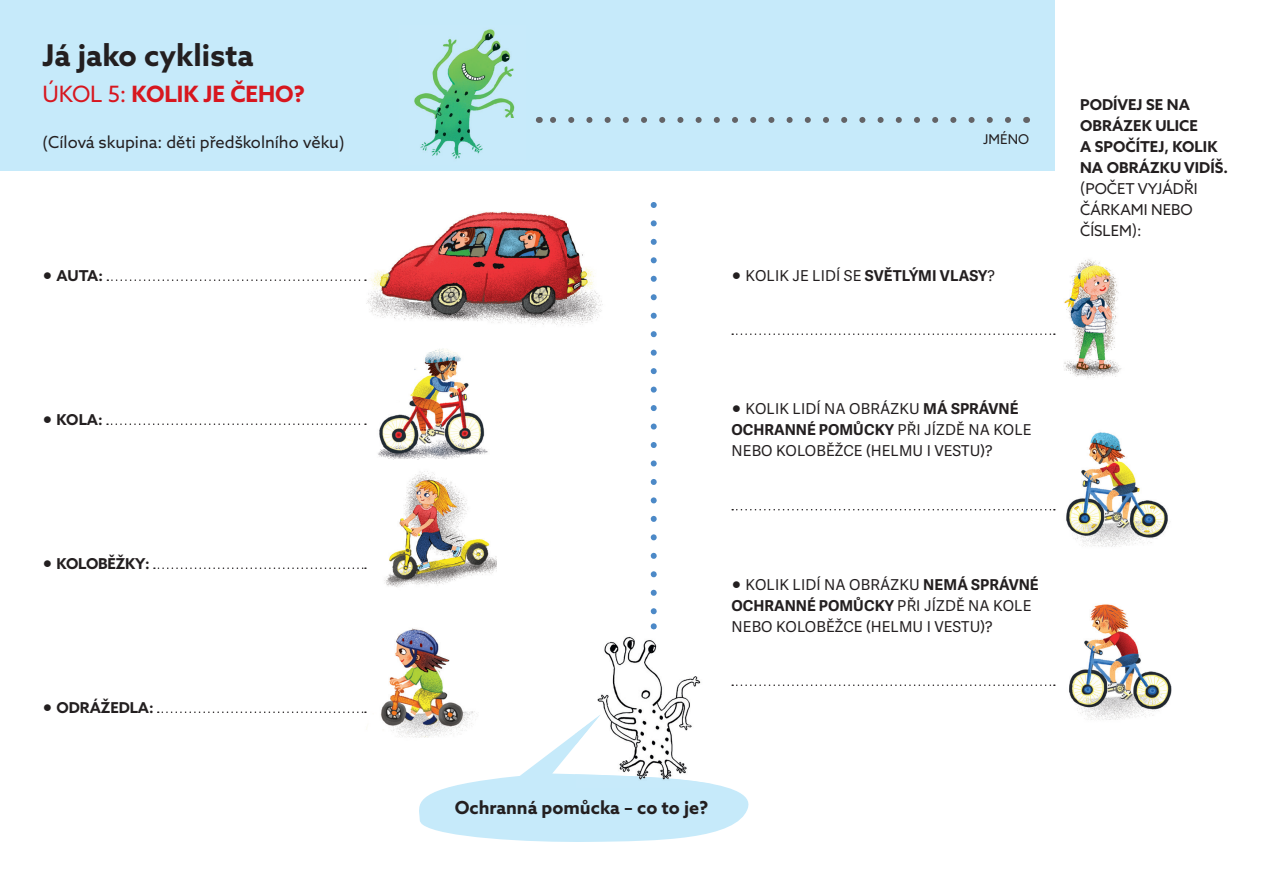
<style>
.page{position:relative;width:1263px;height:893px;background:#fff}
.page>*{position:absolute;margin:0;border:0;box-sizing:border-box;transform-origin:0 0}
.t1{font:700 30px "Azo Sans";color:#231f20}
.t2{font:700 22.5px "Azo Sans";letter-spacing:-.005em;color:#d7171f}
.t3{font:700 18px "Azo Sans";color:#231f20}
.t4{font:16.5px "Azo Sans";color:#231f20}
.t5{font:15px/21px "Adelle Sans";letter-spacing:.01em;color:#231f20}
.t6{font:700 15px/21px "Azo Sans";color:#231f20}
.t7{font:15px/21px "Azo Sans";color:#231f20}
.t8{font:13.5px "Azo Sans";color:#231f20}
.s1{font-weight:400}
.s2{font-family:"Adelle Sans";font-weight:400;font-size:16.5px}
.s3{font-size:16.5px}
.s4{font-weight:700}
</style>
<div class="page">
<div style="left:0;top:0;width:1054px;height:170px;background:#c6eafa"></div>
<svg style="left:550px;top:117px;width:458px;height:6px"></svg>
<img style="left:414px;top:29px;width:101px;height:130px">
<img style="left:1055px;top:259px;width:67px;height:119px">
<img style="left:1053px;top:432px;width:115px;height:115px">
<img style="left:1055px;top:604px;width:116px;height:116px">
<img style="left:366px;top:211px;width:237px;height:115px">
<img style="left:378px;top:349px;width:110px;height:110px">
<img style="left:384px;top:459px;width:113px;height:128px">
<img style="left:366px;top:628px;width:111px;height:110px">
<svg style="left:107px;top:279px;width:259px;height:2px"></svg>
<svg style="left:107px;top:423px;width:259px;height:2px"></svg>
<svg style="left:154px;top:567px;width:212px;height:2px"></svg>
<svg style="left:158px;top:711px;width:208px;height:2px"></svg>
<svg style="left:732px;top:333px;width:323px;height:2px"></svg>
<svg style="left:732px;top:509px;width:323px;height:1px"></svg>
<svg style="left:732px;top:684px;width:323px;height:2px"></svg>
<svg style="left:418px;top:714px;width:331px;height:128px"></svg>
<img style="left:597px;top:629px;width:104px;height:85px">
<svg style="left:651px;top:202px;width:6px;height:427px"></svg>
<img style="left:575px;top:714px;width:138px;height:74px">
<h1 class="t1" style="left:43px;top:36px;width:213px">Já jako cyklista</h1>
<h2 class="t2" style="left:43px;top:79px;width:264px"><span class="s1">ÚKOL 5:</span> KOLIK JE ČEHO?</h2>
<p class="t4" style="left:43px;top:131px;width:304px">(Cílová skupina: děti předškolního věku)</p>
<p class="t8" style="left:983px;top:130px;width:47px">JMÉNO</p>
<p class="t6" style="left:43px;top:265px;width:62px"><span class="s2">●</span> AUTA:</p>
<p class="t5" style="left:731px;top:266px;width:265px"><span class="s3">●</span> KOLIK JE LIDÍ SE <span class="s4">SVĚTLÝMI VLASY</span>?</p>
<p class="t6" style="left:1080px;top:94px;width:149px">PODÍVEJ SE NA<br>OBRÁZEK ULICE<br>A SPOČÍTEJ, KOLIK<br>NA OBRÁZKU VIDÍŠ.</p>
<p class="t7" style="left:1080px;top:178px;width:119px">(POČET VYJÁDŘI<br>ČÁRKAMI NEBO<br>ČÍSLEM):</p>
<p class="t6" style="left:43px;top:409px;width:62px"><span class="s2">●</span> KOLA:</p>
<p class="t6" style="left:43px;top:553px;width:109px"><span class="s2">●</span> KOLOBĚŽKY:</p>
<p class="t6" style="left:43px;top:697px;width:113px"><span class="s2">●</span> ODRÁŽEDLA:</p>
<p class="t5" style="left:731px;top:399px;width:301px"><span class="s3">●</span> KOLIK LIDÍ NA OBRÁZKU <span class="s4">MÁ SPRÁVNÉ<br>OCHRANNÉ POMŮCKY</span> PŘI JÍZDĚ NA KOLE<br>NEBO KOLOBĚŽCE (HELMU I VESTU)?</p>
<p class="t5" style="left:731px;top:575px;width:309px"><span class="s3">●</span> KOLIK LIDÍ NA OBRÁZKU <span class="s4">NEMÁ SPRÁVNÉ<br>OCHRANNÉ POMŮCKY</span> PŘI JÍZDĚ NA KOLE<br>NEBO KOLOBĚŽCE (HELMU I VESTU)?</p>
<p class="t3" style="left:455px;top:796px;width:255px">Ochranná pomůcka – co to je?</p>
</div>
